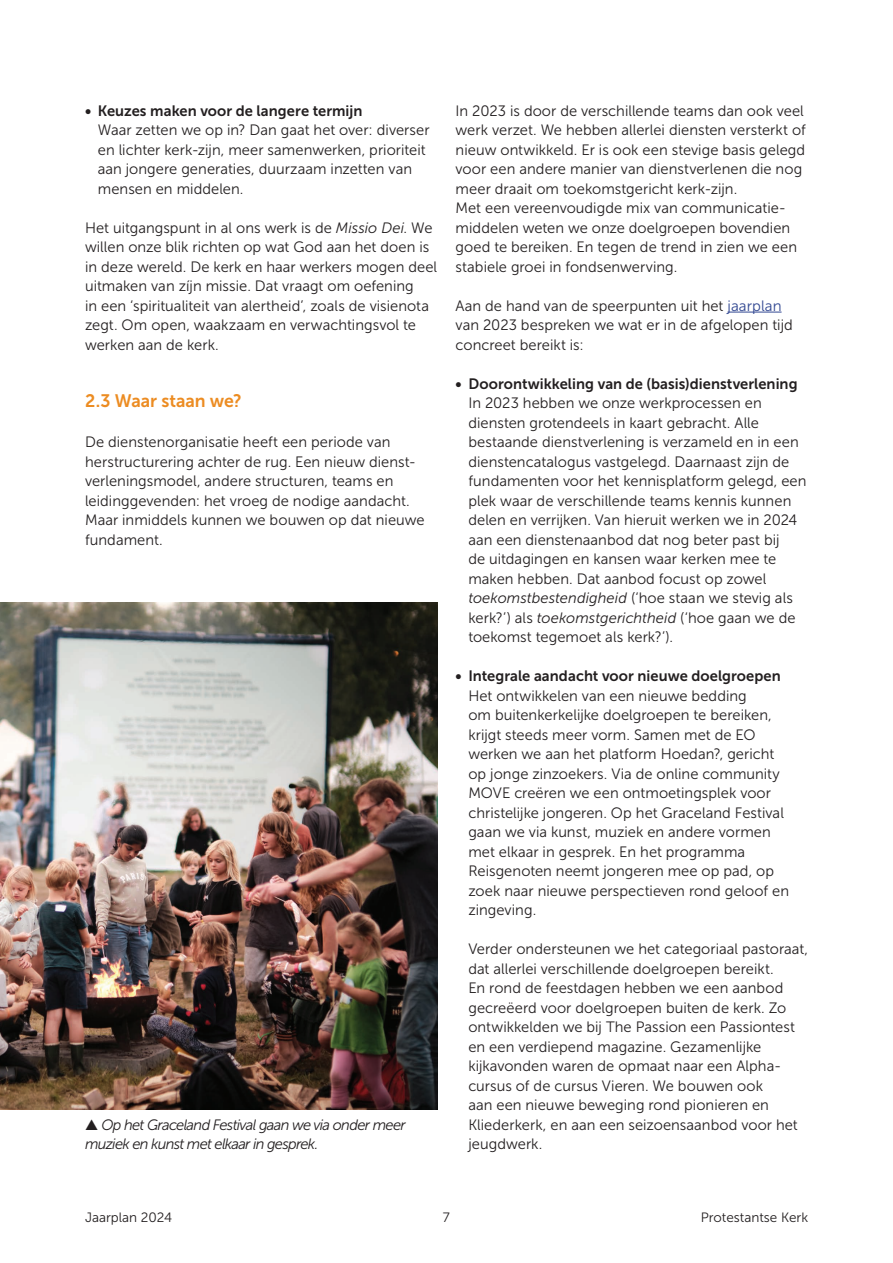
<style>
.page{position:relative;width:893px;height:1263px;background:#fff}
.page>*{position:absolute;margin:0;border:0;box-sizing:border-box;transform-origin:0 0}
.t1{font:18px "Museo Sans 700";letter-spacing:-.005em;color:#ec8c22}
.t2{font:15px/19.5px "Museo Sans 300";letter-spacing:.005em;color:#231f20}
.t3{font:15px "Museo Sans 700";letter-spacing:.005em;color:#231f20}
.t4{font:italic 15px/19.5px "Museo Sans 300";letter-spacing:-.045em;color:#231f20}
.t5{font:13.5px "Museo Sans 300";color:#231f20}
.s1{font-style:italic}
.s2{color:#324892}
</style>
<div class="page">
<hr style="left:727px;top:312px;width:55px;height:1px;background:#324892">
<img style="left:0;top:602px;width:437px;height:508px">
<p class="t3" style="left:85px;top:102px;width:279px">• Keuzes maken voor de langere termijn</p>
<p class="t2" style="left:98px;top:120px;width:333px">Waar zetten we op in? Dan gaat het over: diverser en lichter kerk-zijn, meer samenwerken, prioriteit aan jongere generaties, duurzaam inzetten van mensen en middelen.</p>
<p class="t2" style="left:85px;top:218px;width:354px">Het uitgangspunt in al ons werk is de <span class="s1">Missio Dei</span>. We willen onze blik richten op wat God aan het doen is in deze wereld. De kerk en haar werkers mogen deel uitmaken van zíjn missie. Dat vraagt om oefening<br>in een ‘spiritualiteit van alertheid’, zoals de visienota zegt. Om open, waakzaam en verwachtingsvol te werken aan de kerk.</p>
<p class="t1" style="left:85px;top:390px;width:158px">2.3 Waar staan we?</p>
<p class="t2" style="left:85px;top:432px;width:341px">De dienstenorganisatie heeft een periode van herstructurering achter de rug. Een nieuw dienst&shy;verleningsmodel, andere structuren, teams en leidinggevenden: het vroeg de nodige aandacht.<br>Maar inmiddels kunnen we bouwen op dat nieuwe fundament.</p>
<p class="t4" style="left:85px;top:1115px;width:322px">▲ Op het Graceland Festival gaan we via onder meer muziek en kunst met elkaar in gesprek.</p>
<p class="t2" style="left:456px;top:101px;width:352px">In 2023 is door de verschillende teams dan ook veel werk verzet. We hebben allerlei diensten versterkt of nieuw ontwikkeld. Er is ook een stevige basis gelegd voor een andere manier van dienstverlenen die nog meer draait om toekomstgericht kerk-zijn.<br>Met een vereenvoudigde mix van communicatie&shy;middelen weten we onze doelgroepen bovendien goed te bereiken. En tegen de trend in zien we een stabiele groei in fondsenwerving.</p>
<p class="t2" style="left:456px;top:296px;width:339px">Aan de hand van de speerpunten uit het <span class="s2">jaarplan </span>van 2023 bespreken we wat er in de afgelopen tijd concreet bereikt is:</p>
<p class="t3" style="left:456px;top:375px;width:343px">• Doorontwikkeling van de (basis)dienstverlening</p>
<p class="t2" style="left:468px;top:393px;width:340px">In 2023 hebben we onze werkprocessen en diensten grotendeels in kaart gebracht. Alle bestaande dienstverlening is verzameld en in een dienstencatalogus vastgelegd. Daarnaast zijn de fundamenten voor het kennisplatform gelegd, een plek waar de verschillende teams kennis kunnen delen en verrijken. Van hieruit werken we in 2024 aan een dienstenaanbod dat nog beter past bij<br>de uitdagingen en kansen waar kerken mee te maken hebben. Dat aanbod focust op zowel <span class="s1">toekomstbestendigheid</span> (‘hoe staan we stevig als kerk?’) als <span class="s1">toekomstgerichtheid</span> (‘hoe gaan we de toekomst tegemoet als kerk?’).</p>
<p class="t3" style="left:456px;top:668px;width:327px">• Integrale aandacht voor nieuwe doelgroepen</p>
<p class="t2" style="left:468px;top:686px;width:322px">Het ontwikkelen van een nieuwe bedding<br>om buitenkerkelijke doelgroepen te bereiken, krijgt steeds meer vorm. Samen met de EO werken we aan het platform Hoedan?, gericht op jonge zinzoekers. Via de online community MOVE creëren we een ontmoetingsplek voor christelijke jongeren. Op het Graceland Festival gaan we via kunst, muziek en andere vormen met elkaar in gesprek. En het programma Reisgenoten neemt jongeren mee op pad, op zoek naar nieuwe perspectieven rond geloof en zingeving.</p>
<p class="t2" style="left:468px;top:939px;width:341px">Verder ondersteunen we het categoriaal pastoraat, dat allerlei verschillende doelgroepen bereikt.<br>En rond de feestdagen hebben we een aanbod gecreëerd voor doelgroepen buiten de kerk. Zo ontwikkelden we bij The Passion een Passiontest en een verdiepend magazine. Gezamenlijke kijkavonden waren de opmaat naar een Alpha&shy;cursus of de cursus Vieren. We bouwen ook<br>aan een nieuwe beweging rond pionieren en Kliederkerk, en aan een seizoensaanbod voor het jeugdwerk.</p>
<p class="t5" style="left:85px;top:1210px;width:89px">Jaarplan 2024</p>
<p class="t5" style="left:443px;top:1210px;width:9px">7</p>
<p class="t5" style="left:701px;top:1210px;width:109px">Protestantse Kerk</p>
</div>
